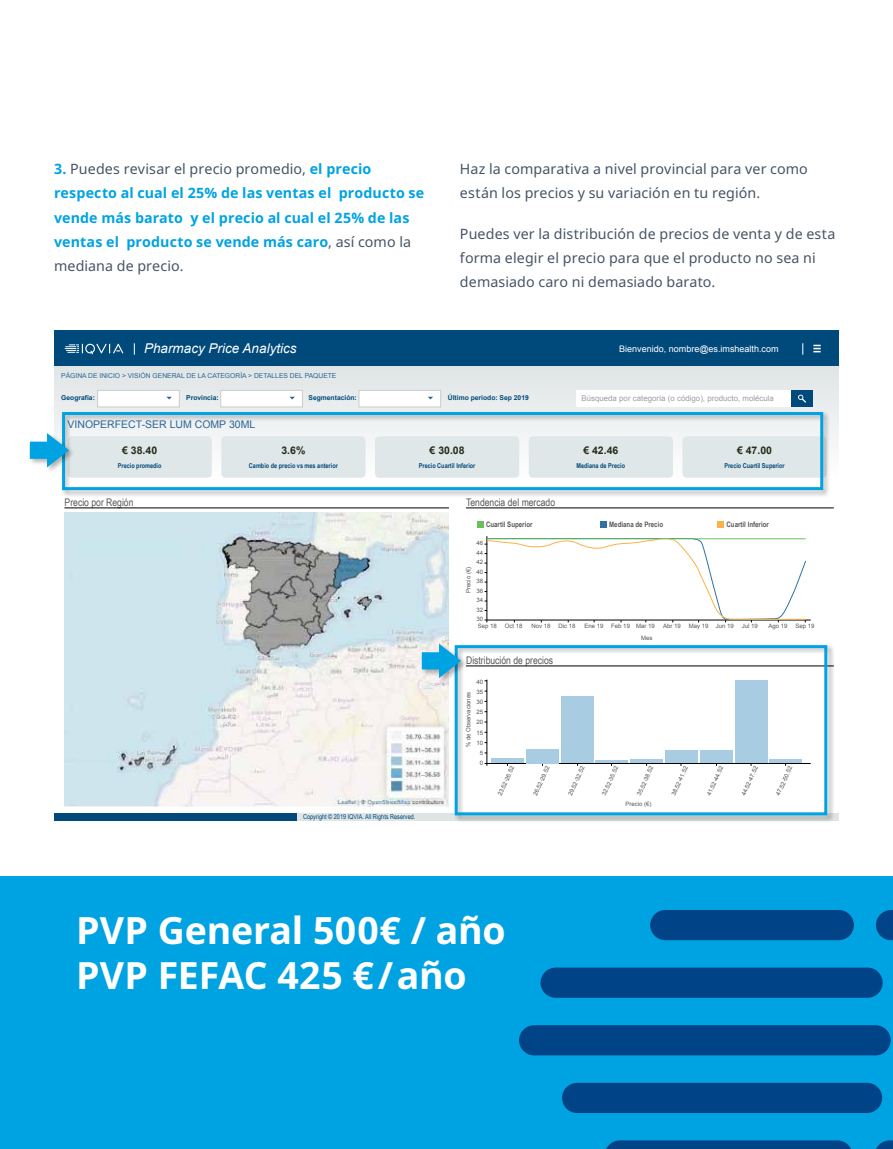
<style>
.page{position:relative;width:893px;height:1149px;background:#fff}
.page>*{position:absolute;margin:0;border:0;box-sizing:border-box;transform-origin:0 0}
.t1{font:700 37.5px/45px "Noto Sans";letter-spacing:-.005em;color:#fff}
.t2{font:14.25px/24px "Noto Sans";letter-spacing:.01em;color:#465465}
.t3{font:700 14.25px/24px "Noto Sans";letter-spacing:.01em;color:#00a3e2}
.t4{font:italic 13.5px "Arial";color:#fff}
.t5{font:10.5px "Arial Narrow";color:#575756}
.t6{font:700 10.5px "Arial";color:#242d19}
.t7{font:10.5px "Arial";color:#2c6595}
.t8{font:9px "Arial";color:#fff}
.t9{font:7.95px "Arial";color:#9c9da9}
.t10{font:700 7.5px "Arial Narrow";color:#575756}
.t11{font:700 6.75px "Arial Narrow";color:#00497b}
.t12{font:6.75px "Arial";color:#2c6595}
.t13{font:700 6.75px "Arial";color:#00497b}
.t14{font:6.75px "Arial Narrow";color:#00497b}
.t15{font:6px/9.4px "Arial";color:#575756;text-align:justify}
.s1{font-weight:400;color:#465465}
</style>
<div class="page">
<div style="left:0;top:876px;width:893px;height:272px;background:#00a3e2"></div>
<div style="left:54px;top:365px;width:785px;height:152px;background:linear-gradient(to bottom,#e0e5e6,#fff)"></div>
<div style="left:54px;top:330px;width:785px;height:35px;background:#00497b"></div>
<svg style="left:65px;top:343px;width:58px;height:11px"></svg>
<svg style="left:813px;top:344px;width:8px;height:8px"></svg>
<div style="left:97px;top:390px;width:83px;height:17px;background:#fff;border:1px solid #cccbd2"></div>
<svg style="left:166px;top:396px;width:6px;height:3px"></svg>
<div style="left:220px;top:390px;width:83px;height:17px;background:#fff;border:1px solid #cccbd2"></div>
<svg style="left:289px;top:396px;width:6px;height:3px"></svg>
<div style="left:359px;top:390px;width:82px;height:17px;background:#fff;border:1px solid #cccbd2"></div>
<svg style="left:428px;top:396px;width:5px;height:3px"></svg>
<div style="left:576px;top:390px;width:220px;height:16px;background:#fff"></div>
<div style="left:791px;top:390px;width:21px;height:16px;background:#00497b"></div>
<svg style="left:798px;top:394px;width:8px;height:8px"></svg>
<hr style="left:64px;top:507px;width:385px;height:1px;background:#000">
<img style="left:65px;top:512px;width:384px;height:294px">
<hr style="left:466px;top:507px;width:368px;height:1px;background:#000">
<div style="left:477px;top:521px;width:7px;height:6px;background:#6ac15c"></div>
<svg style="left:600px;top:521px;width:6px;height:6px"></svg>
<div style="left:717px;top:521px;width:7px;height:6px;background:#fbb248"></div>
<hr style="left:485px;top:619px;width:326px;height:1px;background:#000">
<svg style="left:485px;top:536px;width:321px;height:86px"></svg>
<hr style="left:487px;top:538px;width:319px;height:1px;background:#6ac15c">
<div style="left:54px;top:812px;width:244px;height:8px;background:#00497b"></div>
<div style="left:298px;top:812px;width:541px;height:8px;background:#dfe4e5"></div>
<div style="left:60px;top:410px;width:770px;height:87px;background:#000;opacity:.3"></div>
<div style="left:62px;top:412px;width:761px;height:78px;border:3px solid #00a3e2"></div>
<div style="left:453px;top:643px;width:382px;height:179px;background:#000;opacity:.3"></div>
<div style="left:455px;top:645px;width:372px;height:170px;border:3px solid #00a3e2"></div>
<div style="left:420px;top:642px;width:48px;height:43px;background:#000;opacity:.3"></div>
<svg style="left:422px;top:643px;width:39px;height:34px"></svg>
<div style="left:28px;top:432px;width:48px;height:42px;background:#000;opacity:.3"></div>
<svg style="left:30px;top:433px;width:39px;height:34px"></svg>
<svg style="left:607px;top:1140px;width:244px;height:8px;background:#004b8e"></svg>
<svg style="left:876px;top:1140px;width:17px;height:8px"></svg>
<svg style="left:876px;top:910px;width:17px;height:29px"></svg>
<div style="left:562px;top:1082px;width:320px;height:30px;background:#004487;border-radius:15px"></div>
<div style="left:519px;top:1024px;width:372px;height:31px;background:#004487;border-radius:15px"></div>
<div style="left:540px;top:967px;width:343px;height:30px;background:#004487;border-radius:15px"></div>
<div style="left:650px;top:909px;width:204px;height:30px;background:#004487;border-radius:15px"></div>
<h2 class="t3" style="left:54px;top:157px;width:372px">3. <span class="s1">Puedes revisar el precio promedio,</span> el precio respecto al cual el 25% de las ventas el producto se vende más barato y el precio al cual el 25% de las ventas el producto se vende más caro<span class="s1">, así como la mediana de precio.</span></h2>
<h2 class="t2" style="left:460px;top:157px;width:349px">Haz la comparativa a nivel provincial para ver como están los precios y su variación en tu región.</h2>
<h2 class="t2" style="left:460px;top:222px;width:377px">Puedes ver la distribución de precios de venta y de esta forma elegir el precio para que el producto no sea ni demasiado caro ni demasiado barato.</h2>
<h3 class="t4" style="left:144px;top:340px;width:154px">Pharmacy Price Analytics</h3>
<h3 class="t8" style="left:619px;top:342px;width:161px">Bienvenido, nombre@es.imshealth.com</h3>
<p class="t12" style="left:61px;top:371px;width:277px">PÁGINA DE INICIO &gt; VISIÓN GENERAL DE LA CATEGORÍA &gt; DETALLES DEL PAQUETE</p>
<p class="t13" style="left:61px;top:393px;width:35px">Geografía:</p>
<p class="t13" style="left:186px;top:393px;width:34px">Provincia:</p>
<p class="t13" style="left:308px;top:393px;width:50px">Segmentación:</p>
<p class="t13" style="left:448px;top:393px;width:83px">Último período: Sep 2019</p>
<h3 class="t9" style="left:581px;top:393px;width:194px">Búsqueda por categoría (o código), producto, molécula</h3>
<h3 class="t7" style="left:68px;top:417px;width:189px">VINOPERFECT-SER LUM COMP 30ML</h3>
<h3 class="t6" style="left:122px;top:443px;width:37px">€ 38.40</h3>
<p class="t11" style="left:118px;top:460px;width:45px">Precio promedio</p>
<h3 class="t6" style="left:281px;top:443px;width:25px">3.6%</h3>
<p class="t11" style="left:249px;top:460px;width:90px">Cambio de precio vs mes anterior</p>
<h3 class="t6" style="left:430px;top:443px;width:37px">€ 30.08</h3>
<p class="t11" style="left:419px;top:460px;width:58px">Precio Cuartil Inferior</p>
<h3 class="t6" style="left:583px;top:443px;width:37px">€ 42.46</h3>
<p class="t11" style="left:576px;top:460px;width:50px">Mediana de Precio</p>
<h3 class="t6" style="left:737px;top:443px;width:37px">€ 47.00</h3>
<p class="t11" style="left:724px;top:460px;width:62px">Precio Cuartil Superior</p>
<h3 class="t5" style="left:65px;top:494px;width:70px">Precio por Región</h3>
<h3 class="t5" style="left:466px;top:494px;width:91px">Tendencia del mercado</h3>
<p class="t10" style="left:486px;top:519px;width:48px">Cuartil Superior</p>
<p class="t10" style="left:609px;top:519px;width:56px">Mediana de Precio</p>
<p class="t10" style="left:726px;top:519px;width:44px">Cuartil Inferior</p>
<p class="t15" style="left:476px;top:538px;width:8px">46<br>44<br>42<br>40<br>38<br>36<br>34<br>32<br>30</p>
<p class="t15" style="left:464px;top:593px;width:28px;rotate:-90deg">Precio (€)</p>
<p class="t15" style="left:478px;top:621px;width:21px">Sep 18</p>
<p class="t15" style="left:505px;top:621px;width:19px">Oct 18</p>
<p class="t15" style="left:532px;top:621px;width:21px">Nov 18</p>
<p class="t15" style="left:558px;top:621px;width:19px">Dic 18</p>
<p class="t15" style="left:584px;top:621px;width:21px">Ene 19</p>
<p class="t15" style="left:611px;top:621px;width:45px">Feb 19 Mar 19</p>
<p class="t15" style="left:663px;top:621px;width:19px">Abr 19</p>
<p class="t15" style="left:689px;top:621px;width:46px">May 19 Jun 19</p>
<p class="t15" style="left:742px;top:621px;width:18px">Jul 19</p>
<p class="t15" style="left:769px;top:621px;width:21px">Ago 19</p>
<p class="t15" style="left:796px;top:621px;width:21px">Sep 19</p>
<p class="t15" style="left:641px;top:633px;width:13px">Mes</p>
<h3 class="t5" style="left:466px;top:652px;width:89px">Distribución de precios</h3>
<p class="t15" style="left:476px;top:676px;width:8px;line-height:10.2px;text-align:center">40<br>35<br>30<br>25<br>20<br>15<br>10<br>5<br>0</p>
<p class="t15" style="left:495px;top:793px;width:34px;rotate:-66deg">23.52-26.52</p>
<p class="t15" style="left:531px;top:793px;width:34px;rotate:-66deg">26.52-29.52</p>
<p class="t15" style="left:566px;top:793px;width:34px;rotate:-66deg">29.52-32.52</p>
<p class="t15" style="left:599px;top:793px;width:34px;rotate:-66deg">32.52-35.52</p>
<p class="t15" style="left:634px;top:793px;width:34px;rotate:-66deg">35.52-38.52</p>
<p class="t15" style="left:669px;top:793px;width:34px;rotate:-66deg">38.52-41.52</p>
<p class="t15" style="left:704px;top:793px;width:34px;rotate:-66deg">41.52-44.52</p>
<p class="t15" style="left:739px;top:793px;width:34px;rotate:-66deg">44.52-47.52</p>
<p class="t15" style="left:773px;top:793px;width:34px;rotate:-66deg">47.52-50.52</p>
<p class="t15" style="left:464px;top:747px;width:57px;rotate:-90deg">% de Observaciones</p>
<p class="t14" style="left:303px;top:811px;width:114px">Copyright © 2019 IQVIA. All Rights Reserved.</p>
<h1 class="t1" style="left:76px;top:908px;width:431px">PVP General 500€ / año<br>PVP FEFAC 425 € / año</h1>
<p class="t15" style="left:625px;top:799px;width:28px">Precio (€)</p>
</div>
